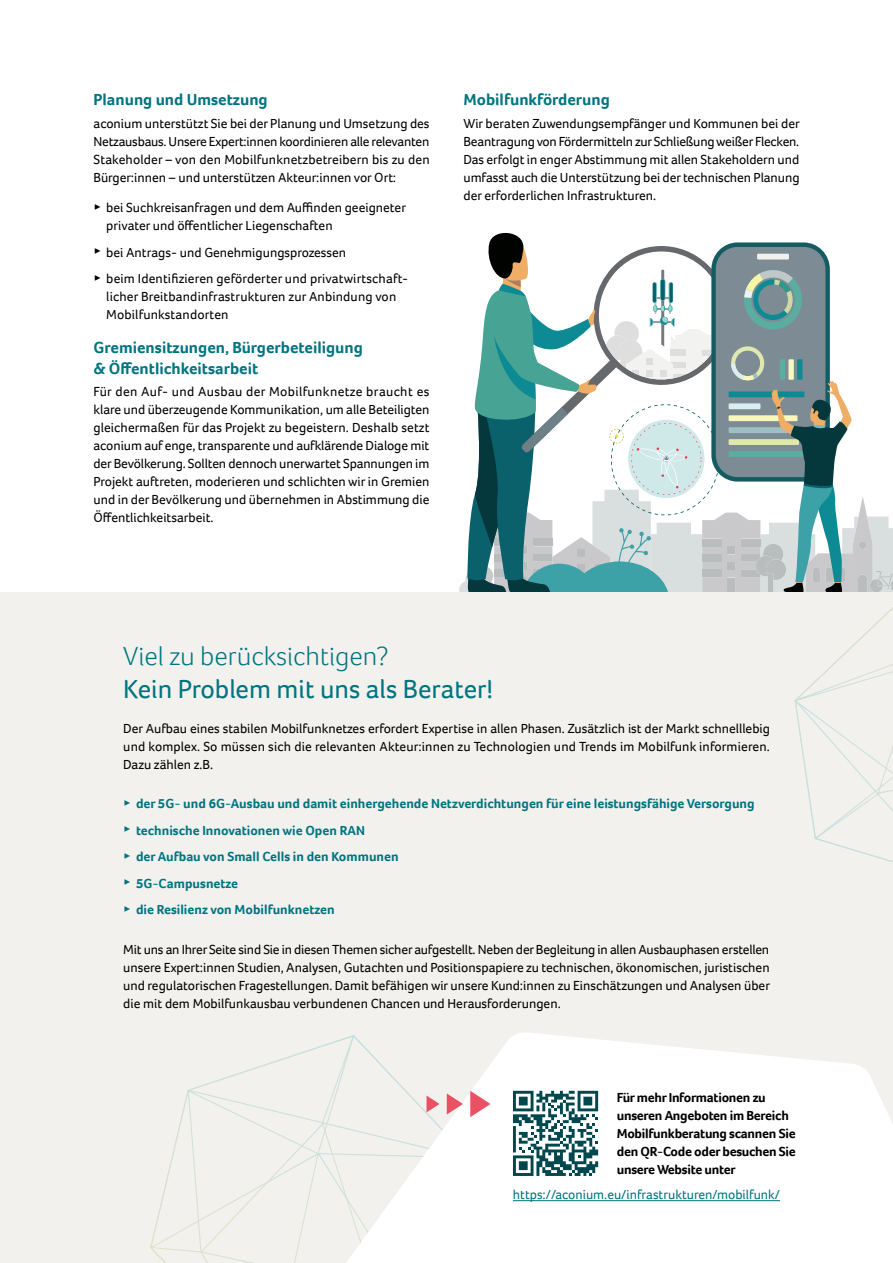
<style>
.page{position:relative;width:893px;height:1263px;background:#fff}
.page>*{position:absolute;margin:0;border:0;box-sizing:border-box;transform-origin:0 0}
.t1{font:27px "Foco";color:#007580}
.t2{font:300 27px "Foco";color:#007580}
.t3{font:700 16.5px/21px "Foco";color:#007580}
.t4{font:13.5px/18px "Foco";color:#000;text-align:justify}
.t5{font:700 13.5px/26.5px "Foco";color:#007580}
.t6{font:700 13.5px/18px "Foco";letter-spacing:-.02em;color:#000}
.t7{font:13.5px "Foco";color:#007580}
.s1{font-family:"Noto Sans";font-size:18.9px}
.s2{font-family:"Noto Sans";font-weight:400;font-size:18.9px}
</style>
<div class="page">
<svg style="left:459px;top:232px;width:434px;height:361px"></svg>
<div style="left:0;top:593px;width:893px;height:670px;background:#f2f1ee"></div>
<svg style="left:439px;top:1033px;width:454px;height:230px;background:#fdfdfd"></svg>
<hr style="left:513px;top:1200px;width:267px;height:1px;background:#007580">
<svg style="left:470px;top:1091px;width:20px;height:26px"></svg>
<svg style="left:447px;top:1093px;width:16px;height:21px"></svg>
<svg style="left:150px;top:1035px;width:289px;height:228px"></svg>
<svg style="left:794px;top:607px;width:99px;height:256px"></svg>
<svg style="left:513px;top:1091px;width:85px;height:85px;background:#7a9fa2"></svg>
<p class="t3" style="left:94px;top:89px;width:176px">Planung und Umsetzung</p>
<p class="t4" style="left:94px;top:114px;width:338px">aconium unterstützt Sie bei der Planung und Umsetzung des Netzausbaus. Unsere Expert:innen koordinieren alle relevanten Stakeholder – von den Mobilfunknetzbetreibern bis zu den Bürger:innen – und unterstützen Akteur:innen vor Ort:</p>
<p class="t4" style="left:106px;top:199px;width:301px;text-indent:-13px"><span class="s1">‣</span> bei Suchkreisanfragen und dem Auffinden geeigneter privater und öffentlicher Liegenschaften</p>
<p class="t4" style="left:94px;top:239px;width:316px;line-height:26.5px"><span class="s1">‣</span> bei Antrags- und Genehmigungsprozessen<br><span class="s1">‣</span> beim Identifizieren geförderter und privatwirtschaft-</p>
<p class="t4" style="left:106px;top:288px;width:292px">licher Breitbandinfrastrukturen zur Anbindung von<br>Mobilfunkstandorten</p>
<p class="t3" style="left:94px;top:337px;width:271px">Gremiensitzungen, Bürgerbeteiligung &amp; Öffentlichkeitsarbeit</p>
<p class="t4" style="left:94px;top:383px;width:338px">Für den Auf- und Ausbau der Mobilfunknetze braucht es klare und überzeugende Kommunikation, um alle Beteiligten gleichermaßen für das Projekt zu begeistern. Deshalb setzt aconium auf enge, transparente und aufklärende Dialoge mit der Bevölkerung. Sollten dennoch unerwartet Spannungen im Projekt auftreten, moderieren und schlichten wir in Gremien und in der Bevölkerung und übernehmen in Abstimmung die Öffentlichkeitsarbeit.</p>
<p class="t3" style="left:463px;top:89px;width:148px">Mobilfunkförderung</p>
<p class="t4" style="left:463px;top:114px;width:338px">Wir beraten Zuwendungsempfänger und Kommunen bei der Beantragung von Fördermitteln zur Schließung weißer Flecken.<br>Das erfolgt in enger Abstimmung mit allen Stakeholdern und umfasst auch die Unterstützung bei der technischen Planung der erforderlichen Infrastrukturen.</p>
<h1 class="t2" style="left:123px;top:638px;width:267px">Viel zu berücksichtigen?</h1>
<h1 class="t1" style="left:123px;top:671px;width:371px">Kein Problem mit uns als Berater!</h1>
<p class="t4" style="left:123px;top:719px;width:648px">Der Aufbau eines stabilen Mobilfunknetzes erfordert Expertise in allen Phasen. Zusätzlich ist der Markt schnelllebig und komplex. So müssen sich die relevanten Akteur:innen zu Technologien und Trends im Mobilfunk informieren.<br>Dazu zählen z.B.</p>
<p class="t5" style="left:123px;top:790px;width:633px"><span class="s2">‣</span> der 5G- und 6G-Ausbau und damit einhergehende Netzverdichtungen für eine leistungsfähige Versorgung <span class="s2">‣</span> technische Innovationen wie Open RAN<br><span class="s2">‣</span> der Aufbau von Small Cells in den Kommunen<br><span class="s2">‣</span> 5G-Campusnetze<br><span class="s2">‣</span> die Resilienz von Mobilfunknetzen</p>
<p class="t4" style="left:123px;top:940px;width:648px">Mit uns an Ihrer Seite sind Sie in diesen Themen sicher aufgestellt. Neben der Begleitung in allen Ausbauphasen erstellen unsere Expert:innen Studien, Analysen, Gutachten und Positionspapiere zu technischen, ökonomischen, juristischen und regulatorischen Fragestellungen. Damit befähigen wir unsere Kund:innen zu Einschätzungen und Analysen über die mit dem Mobilfunkausbau verbundenen Chancen und Herausforderungen.</p>
<p class="t6" style="left:617px;top:1088px;width:181px">Für mehr Informationen zu unseren Angeboten im Bereich<br>Mobilfunkberatung scannen Sie den QR-Code oder besuchen Sie unsere Website unter</p>
<p class="t7" style="left:513px;top:1185px;width:269px">https://aconium.eu/infrastrukturen/mobilfunk/</p>
</div>
